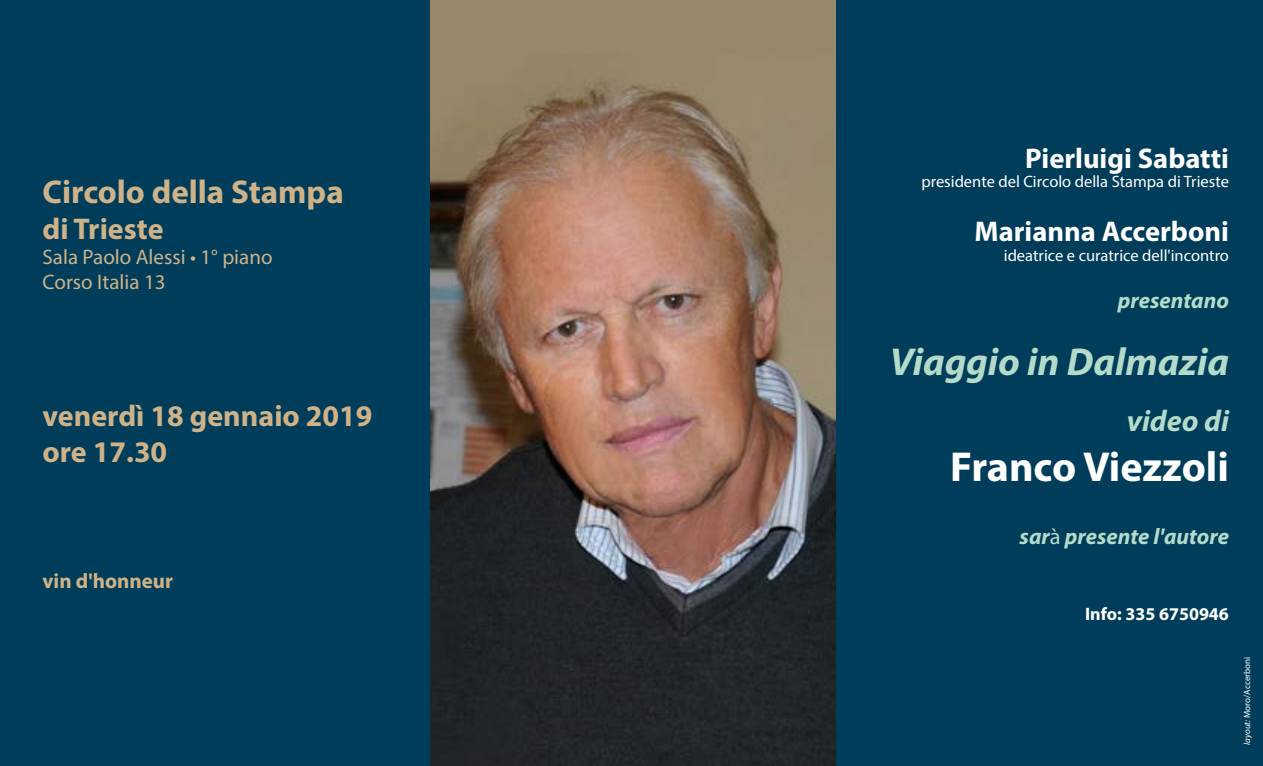
<style>
.page{position:relative;width:1263px;height:766px;background:#fff}
.page>*{position:absolute;margin:0;border:0;box-sizing:border-box;transform-origin:0 0}
.t1{font:700 42px "Myriad Pro";color:#fff}
.t2{font:italic 700 39px "Myriad Pro";color:#b4dbca}
.t3{font:700 33px "Myriad Pro";color:#cfb288}
.t4{font:700 30px/36px "Myriad Pro";color:#cfb288}
.t5{font:italic 700 30px "Myriad Pro";color:#b4dbca}
.t6{font:700 28.5px "Myriad Pro";color:#fff}
.t7{font:italic 700 22.5px "Myriad Pro";color:#b4dbca}
.t8{font:21px/25.2px "Myriad Pro";color:#cfb288}
.t9{font:700 21px "Myriad Pro";color:#cfb288}
.t10{font:700 18px "Myriad Pro";color:#fff}
.t11{font:16.5px "Myriad Pro";color:#fff}
.t12{font:9px "Myriad Pro";color:#fff}
.s1{font-weight:400;font-style:normal}
.s2{font-style:italic}
</style>
<div class="page">
<div style="left:0;top:0;width:1263px;height:765px;background:#003d5a"></div>
<img style="left:431px;top:0;width:405px;height:765px">
<h3 class="t3" style="left:43px;top:170px;width:303px">Circolo della Stampa</h3>
<h3 class="t4" style="left:43px;top:209px;width:122px">di Trieste</h3>
<p class="t8" style="left:43px;top:244px;width:231px">Sala Paolo Alessi • 1° piano<br>Corso Italia 13</p>
<h3 class="t4" style="left:43px;top:397px;width:331px">venerdì 18 gennaio 2019 ore 17.30</h3>
<p class="t9" style="left:43px;top:567px;width:132px">vin d'honneur</p>
<h3 class="t6" style="left:1025px;top:139px;width:205px">Pierluigi Sabatti</h3>
<p class="t11" style="left:921px;top:172px;width:309px">presidente del Circolo della Stampa di Trieste</p>
<h3 class="t6" style="left:974px;top:213px;width:256px">Marianna Accerboni</h3>
<p class="t11" style="left:1004px;top:245px;width:227px">ideatrice e curatrice dell'incontro</p>
<h3 class="t7" style="left:1118px;top:286px;width:113px">presentano</h3>
<h2 class="t2" style="left:890px;top:336px;width:341px">Viaggio in Dalmazia</h2>
<h3 class="t5" style="left:1127px;top:401px;width:104px">video di</h3>
<h1 class="t1" style="left:950px;top:439px;width:280px">Franco Viezzoli</h1>
<h3 class="t7" style="left:1020px;top:521px;width:211px">sar<span class="s1">à</span> presente l'autore</h3>
<p class="t10" style="left:1085px;top:601px;width:145px">Info: 335 6750946</p>
<p class="t12" style="left:1242px;top:744px;width:89px;rotate:-90deg"><span class="s2">layout:</span> Moro/Accerboni</p>
</div>
